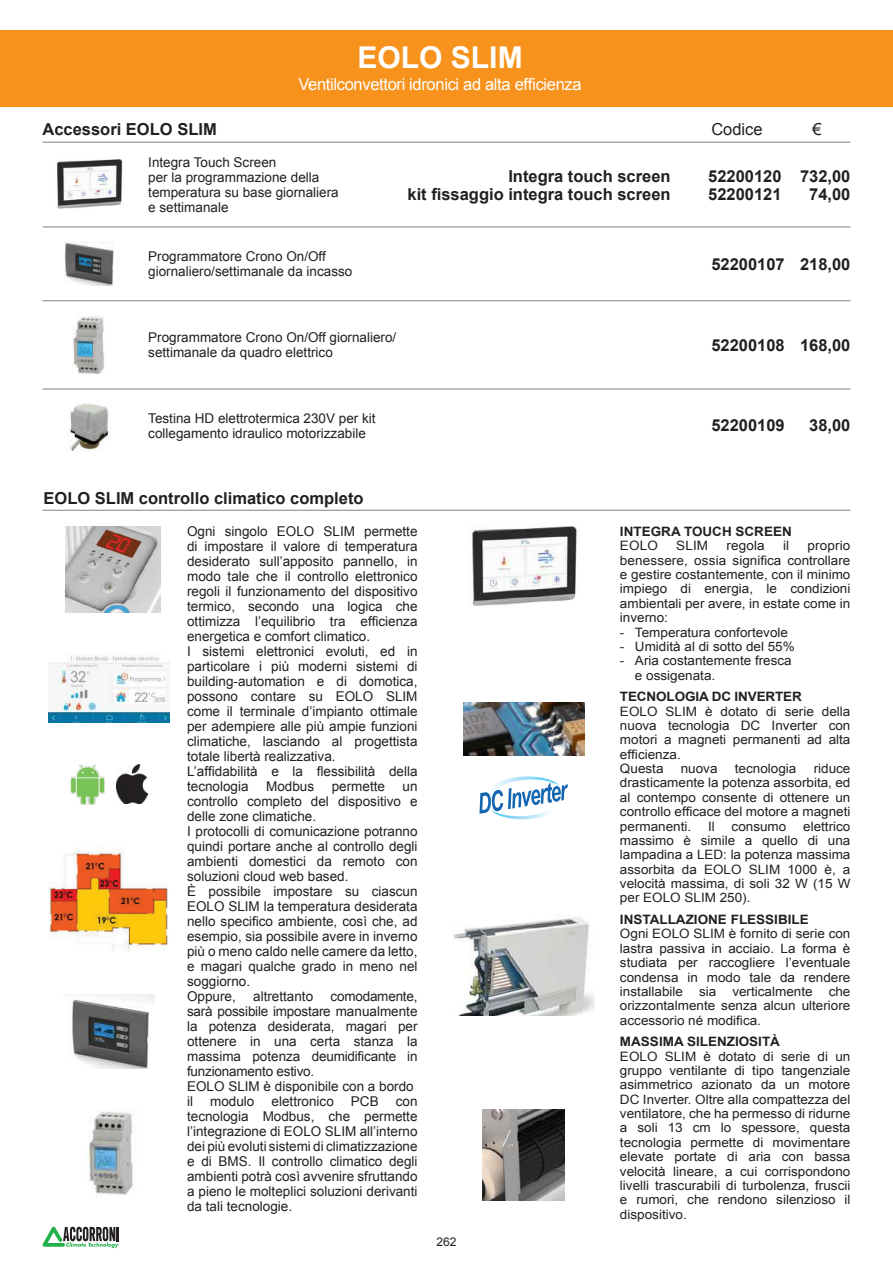
<style>
.page{position:relative;width:893px;height:1263px;background:#fff}
.page>*{position:absolute;margin:0;border:0;box-sizing:border-box;transform-origin:0 0}
.t1{font:700 30px "Arial";color:#fff}
.t2{font:700 16.5px/18px "Arial";color:#231f20}
.t3{font:16.5px "Arial";letter-spacing:-.02em;color:#fff}
.t4{font:16.5px "Arial";color:#231f20}
.t5{font:13.5px/15px "Arial";color:#231f20}
.t6{font:12.9px/14.4px "Arial";color:#231f20;text-align:justify;scale:1.04 1}
.t7{font:700 12.9px "Arial";color:#231f20;scale:1.04 1}
.t8{font:12px "Arial";color:#231f20}
</style>
<div class="page">
<svg style="left:42px;top:1227px;width:77px;height:21px"></svg>
<div style="left:0;top:30px;width:893px;height:76px;background:#f7931d"></div>
<hr style="left:43px;top:510px;width:807px;height:1px;background:#808285">
<img style="left:65px;top:526px;width:96px;height:86px">
<img style="left:49px;top:850px;width:119px;height:101px">
<img style="left:70px;top:995px;width:85px;height:73px">
<img style="left:89px;top:1111px;width:45px;height:85px">
<img style="left:48px;top:654px;width:122px;height:68px">
<img style="left:116px;top:765px;width:32px;height:38px">
<img style="left:70px;top:764px;width:34px;height:40px">
<img style="left:463px;top:702px;width:121px;height:54px">
<svg style="left:479px;top:776px;width:89px;height:44px"></svg>
<img style="left:453px;top:914px;width:142px;height:101px">
<img style="left:482px;top:1110px;width:83px;height:90px">
<hr style="left:43px;top:142px;width:807px;height:1px;background:#808285">
<hr style="left:43px;top:300px;width:807px;height:1px;background:#808285">
<hr style="left:43px;top:226px;width:807px;height:1px;background:#808285">
<hr style="left:43px;top:389px;width:807px;height:1px;background:#808285">
<img style="left:73px;top:316px;width:32px;height:58px">
<img style="left:65px;top:242px;width:48px;height:44px">
<img style="left:69px;top:404px;width:41px;height:46px">
<img style="left:470px;top:526px;width:108px;height:80px">
<img style="left:57px;top:159px;width:65px;height:50px">
<h1 class="t1" style="left:358px;top:37px;width:167px">EOLO SLIM</h1>
<p class="t3" style="left:298px;top:73px;width:285px">Ventilconvettori idronici ad alta efficienza</p>
<p class="t2" style="left:43px;top:121px;width:176px">Accessori EOLO SLIM</p>
<p class="t4" style="left:711px;top:119px;width:53px">Codice</p>
<p class="t4" style="left:812px;top:119px;width:11px">€</p>
<p class="t5" style="left:148px;top:155px;width:192px">Integra Touch Screen<br>per la programmazione della temperatura su base giornaliera e settimanale</p>
<p class="t2" style="left:407px;top:167px;width:265px;text-align:right">Integra touch screen<br>kit fissaggio integra touch screen</p>
<p class="t2" style="left:708px;top:167px;width:75px">52200120<br>52200121</p>
<p class="t2" style="left:800px;top:167px;width:52px;text-align:center">732,00<br>74,00</p>
<p class="t5" style="left:148px;top:249px;width:206px">Programmatore Crono On/Off giornaliero/settimanale da incasso</p>
<p class="t2" style="left:711px;top:256px;width:141px">52200107 218,00</p>
<p class="t5" style="left:148px;top:330px;width:250px">Programmatore Crono On/Off giornaliero/ settimanale da quadro elettrico</p>
<p class="t2" style="left:711px;top:337px;width:141px">52200108 168,00</p>
<p class="t5" style="left:148px;top:410px;width:229px">Testina HD elettrotermica 230V per kit collegamento idraulico motorizzabile</p>
<p class="t2" style="left:711px;top:417px;width:75px">52200109</p>
<p class="t2" style="left:809px;top:417px;width:43px">38,00</p>
<p class="t2" style="left:44px;top:490px;width:321px">EOLO SLIM controllo climatico completo</p>
<p class="t5" style="left:187px;top:524px;width:232px">Ogni singolo EOLO SLIM permette di impostare il valore di temperatura desiderato sull’apposito pannello, in modo tale che il controllo elettronico regoli il funzionamento del dispositivo termico, secondo una logica che ottimizza l’equilibrio tra efficienza energetica e comfort climatico.<br>I sistemi elettronici evoluti, ed in particolare i più moderni sistemi di building-automation e di domotica, possono contare su EOLO SLIM come il terminale d’impianto ottimale per adempiere alle più ampie funzioni climatiche, lasciando al progettista totale libertà realizzativa.<br>L’affidabilità e la flessibilità della tecnologia</p>
<p class="t5" style="left:266px;top:779px;width:50px">Modbus</p>
<p class="t5" style="left:332px;top:779px;width:55px">permette</p>
<p class="t5" style="left:187px;top:779px;width:232px;text-indent:215px">un controllo completo del dispositivo e delle zone climatiche.<br>I protocolli di comunicazione potranno quindi portare anche al controllo degli ambienti domestici da remoto con soluzioni cloud web based.<br>È possibile impostare su ciascun<br>EOLO SLIM la temperatura desiderata nello specifico ambiente, così che, ad esempio, sia possibile avere in inverno più o meno caldo nelle camere da letto, e magari qualche grado in meno nel soggiorno.<br>Oppure,</p>
<p class="t5" style="left:187px;top:989px;width:232px;text-indent:143px">comodamente, sarà possibile impostare manualmente la potenza desiderata, magari per ottenere in una certa stanza la massima potenza deumidificante in funzionamento estivo.<br>EOLO SLIM è disponibile con a bordo il</p>
<p class="t5" style="left:253px;top:989px;width:62px">altrettanto</p>
<p class="t5" style="left:210px;top:1094px;width:46px">modulo</p>
<p class="t5" style="left:272px;top:1094px;width:64px">elettronico</p>
<p class="t5" style="left:351px;top:1094px;width:29px">PCB</p>
<p class="t5" style="left:187px;top:1094px;width:232px;text-align:justify;text-indent:209px">con tecnologia Modbus, che permette l’integrazione di EOLO SLIM all’interno dei più evoluti sistemi di climatizzazione e di BMS. Il controllo climatico degli ambienti potrà così avvenire sfruttando a pieno le molteplici soluzioni derivanti da tali tecnologie.</p>
<p class="t8" style="left:436px;top:1234px;width:22px">262</p>
<p class="t7" style="left:620px;top:523px;width:167px">INTEGRA TOUCH SCREEN</p>
<p class="t6" style="left:620px;top:539px;width:38px">EOLO</p>
<p class="t6" style="left:676px;top:539px;width:32px">SLIM</p>
<p class="t6" style="left:727px;top:539px;width:38px">regola</p>
<p class="t6" style="left:783px;top:539px;width:7px">il</p>
<p class="t6" style="left:620px;top:539px;width:223px;text-indent:188px">proprio benessere, ossia significa controllare e gestire costantemente, con il minimo impiego di energia, le condizioni ambientali per avere, in estate come in inverno:</p>
<p class="t6" style="left:620px;top:625px;width:163px">- Temperatura confortevole</p>
<p class="t6" style="left:620px;top:639px;width:170px">- Umidità al di sotto del 55%</p>
<p class="t6" style="left:635px;top:654px;width:152px;text-indent:-15px">- Aria costantemente fresca e ossigenata.</p>
<p class="t7" style="left:620px;top:688px;width:176px">TECNOLOGIA DC INVERTER</p>
<p class="t6" style="left:620px;top:704px;width:223px;text-align:left">EOLO SLIM è dotato di serie della nuova tecnologia DC Inverter con motori a magneti permanenti ad alta efficienza.<br>Questa</p>
<p class="t6" style="left:620px;top:761px;width:223px;text-indent:194px">riduce drasticamente la potenza assorbita, ed al contempo consente di ottenere un controllo efficace del motore a magneti permanenti.</p>
<p class="t6" style="left:681px;top:761px;width:37px">nuova</p>
<p class="t6" style="left:735px;top:761px;width:61px">tecnologia</p>
<p class="t6" style="left:620px;top:819px;width:223px;text-indent:183px">elettrico massimo è simile a quello di una lampadina a LED: la potenza massima assorbita da EOLO SLIM 1000 è, a velocità massima, di soli 32 W (15 W per EOLO SLIM 250).</p>
<p class="t7" style="left:620px;top:911px;width:183px">INSTALLAZIONE FLESSIBILE</p>
<p class="t6" style="left:620px;top:927px;width:223px">Ogni EOLO SLIM è fornito di serie con lastra passiva in acciaio. La forma è studiata per raccogliere l’eventuale condensa in modo tale da rendere installabile sia verticalmente che orizzontalmente senza alcun ulteriore accessorio né modifica.</p>
<p class="t7" style="left:620px;top:1033px;width:155px">MASSIMA SILENZIOSITÀ</p>
<p class="t6" style="left:620px;top:1049px;width:223px">EOLO SLIM è dotato di serie di un gruppo ventilante di tipo tangenziale asimmetrico azionato da un motore DC Inverter. Oltre alla compattezza del ventilatore, che ha permesso di ridurne a soli 13 cm lo spessore, questa tecnologia permette di movimentare elevate portate di aria con bassa velocità lineare, a cui corrispondono livelli trascurabili di turbolenza, fruscii e rumori, che rendono silenzioso il dispositivo.</p>
<p class="t6" style="left:708px;top:819px;width:8px">Il</p>
<p class="t6" style="left:732px;top:819px;width:54px">consumo</p>
</div>
